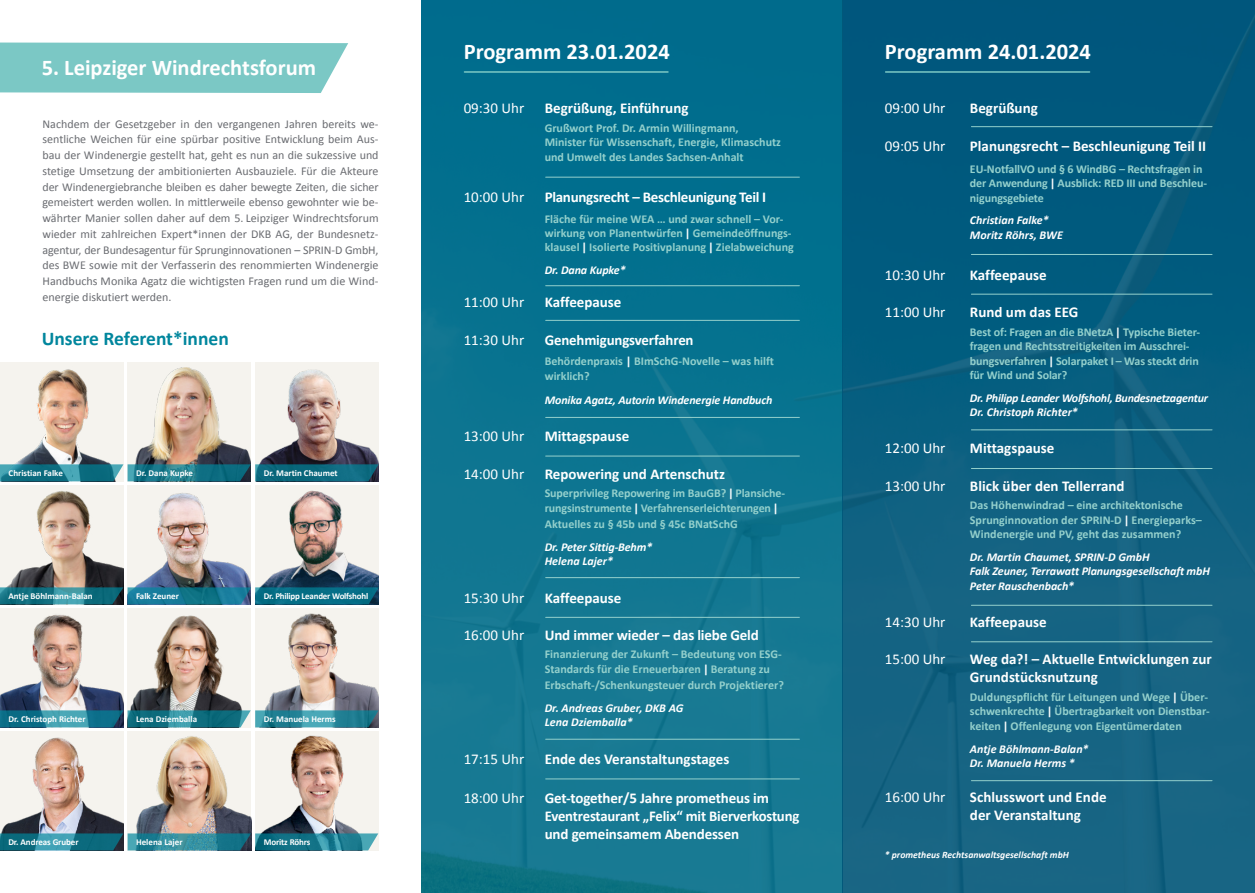
<style>
.page{position:relative;width:1255px;height:893px;background:#fff}
.page>*{position:absolute;margin:0;border:0;box-sizing:border-box;transform-origin:0 0}
.t1{font:700 22.5px "Calibri";color:#fff}
.t2{font:700 19.5px "Calibri";color:#00869d}
.t3{font:700 15px/18px "Calibri";color:#fff}
.t4{font:15px "Calibri";color:#fff}
.t5{font:700 15px "Calibri";letter-spacing:-.02em;color:#fff}
.t6{font:700 12px/14.4px "Calibri";color:#94d0cc}
.t7{font:12px/15.8px "Calibri";color:#6a6c71;text-align:justify}
.t8{font:italic 700 12px/14.4px "Calibri";letter-spacing:-.01em;color:#fff}
.t9{font:italic 700 9.75px "Calibri";color:#fff}
.t10{font:700 9px "Calibri";color:#fff}
.t11{font:700 9px "Calibri";letter-spacing:-.02em;color:#fff}
.s1{color:#fff}
</style>
<div class="page">
<div style="left:421px;top:0;width:421px;height:893px;background:linear-gradient(to bottom,#006c8d,#1b7c93)"></div>
<div style="left:842px;top:0;width:412px;height:893px;background:linear-gradient(to right,#0b5f81,#0d5f81)"></div>
<hr style="left:464px;top:71px;width:204px;height:2px;background:#7ec9c5">
<hr style="left:885px;top:71px;width:204px;height:2px;background:#7ec9c5">
<div style="left:0;top:43px;width:348px;height:50px;background:#7bc8c5"></div>
<img style="left:0;top:731px;width:123px;height:102px">
<img style="left:0;top:362px;width:123px;height:102px">
<img style="left:0;top:608px;width:123px;height:102px">
<img style="left:127px;top:485px;width:124px;height:102px">
<img style="left:255px;top:732px;width:123px;height:101px">
<img style="left:255px;top:362px;width:123px;height:102px">
<img style="left:127px;top:608px;width:124px;height:102px">
<img style="left:255px;top:485px;width:123px;height:102px">
<img style="left:127px;top:362px;width:124px;height:102px">
<svg style="left:0;top:464px;width:378px;height:17px;background:#1f7688"></svg>
<img style="left:0;top:485px;width:123px;height:102px">
<svg style="left:0;top:587px;width:379px;height:17px;background:#18758a"></svg>
<img style="left:128px;top:731px;width:123px;height:102px">
<svg style="left:0;top:833px;width:378px;height:17px;background:#298092"></svg>
<hr style="left:545px;top:177px;width:254px;height:1px;background:#94d0cc">
<img style="left:255px;top:608px;width:123px;height:102px">
<svg style="left:0;top:710px;width:378px;height:17px;background:#2c8395"></svg>
<hr style="left:545px;top:285px;width:254px;height:1px;background:#94d0cc">
<hr style="left:545px;top:320px;width:254px;height:1px;background:#94d0cc">
<hr style="left:545px;top:417px;width:254px;height:1px;background:#94d0cc">
<hr style="left:545px;top:456px;width:254px;height:1px;background:#94d0cc">
<hr style="left:545px;top:577px;width:254px;height:1px;background:#94d0cc">
<hr style="left:545px;top:617px;width:254px;height:1px;background:#94d0cc">
<hr style="left:545px;top:739px;width:254px;height:1px;background:#94d0cc">
<hr style="left:545px;top:778px;width:254px;height:1px;background:#94d0cc">
<hr style="left:971px;top:254px;width:240px;height:1px;background:#94d0cc">
<hr style="left:971px;top:294px;width:240px;height:1px;background:#94d0cc">
<hr style="left:971px;top:429px;width:240px;height:1px;background:#94d0cc">
<hr style="left:971px;top:468px;width:240px;height:1px;background:#94d0cc">
<hr style="left:971px;top:605px;width:240px;height:1px;background:#94d0cc">
<hr style="left:971px;top:641px;width:240px;height:1px;background:#94d0cc">
<hr style="left:971px;top:780px;width:240px;height:1px;background:#94d0cc">
<hr style="left:971px;top:126px;width:240px;height:1px;background:#94d0cc">
<svg style="left:842px;top:0;width:1px;height:893px"></svg>
<h1 class="t1" style="left:42px;top:54px;width:276px">5. Leipziger Windrechtsforum</h1>
<p class="t7" style="left:43px;top:116px;width:337px">Nachdem der Gesetzgeber in den vergangenen Jahren bereits we&shy;sentliche Weichen für eine spürbar positive Entwicklung beim Aus&shy;bau der Windenergie gestellt hat, geht es nun an die sukzessive und stetige Umsetzung der ambitionierten Ausbauziele. Für die Akteure der Windenergiebranche bleiben es daher bewegte Zeiten, die sicher gemeistert werden wollen. In mittlerweile ebenso gewohnter wie be&shy;währter Manier sollen daher auf dem 5. Leipziger Windrechtsforum wieder mit zahlreichen Expert*innen der DKB AG, der Bundesnetz&shy;agentur, der Bundesagentur für Sprunginnovationen – SPRIN-D GmbH, des BWE sowie mit der Verfasserin des renommierten Windenergie Handbuchs Monika Agatz die wichtigsten Fragen rund um die Wind&shy;energie diskutiert werden.</p>
<h2 class="t2" style="left:42px;top:326px;width:189px">Unsere Referent*innen</h2>
<p class="t10" style="left:9px;top:467px;width:56px">Christian Falke</p>
<p class="t10" style="left:136px;top:467px;width:59px">Dr. Dana Kupke</p>
<p class="t10" style="left:264px;top:467px;width:76px">Dr. Martin Chaumet</p>
<p class="t10" style="left:8px;top:590px;width:86px">Antje Böhlmann-Balan</p>
<p class="t10" style="left:136px;top:590px;width:44px">Falk Zeuner</p>
<p class="t11" style="left:264px;top:590px;width:106px">Dr. Philipp Leander Wolfshohl</p>
<p class="t10" style="left:9px;top:713px;width:79px">Dr. Christoph Richter</p>
<p class="t10" style="left:136px;top:713px;width:63px">Lena Dziemballa</p>
<p class="t10" style="left:264px;top:714px;width:74px">Dr. Manuela Herms</p>
<p class="t10" style="left:8px;top:837px;width:72px">Dr. Andreas Gruber</p>
<p class="t10" style="left:136px;top:837px;width:48px">Helena Lajer</p>
<p class="t10" style="left:264px;top:837px;width:48px">Moritz Röhrs</p>
<h1 class="t1" style="left:463px;top:38px;width:208px">Programm 23.01.2024</h1>
<h1 class="t1" style="left:884px;top:38px;width:208px">Programm 24.01.2024</h1>
<p class="t4" style="left:463px;top:99px;width:62px">09:30 Uhr</p>
<p class="t3" style="left:544px;top:99px;width:145px">Begrüßung, Einführung</p>
<p class="t6" style="left:544px;top:121px;width:238px">Grußwort Prof. Dr. Armin Willingmann,<br>Minister für Wissenschaft, Energie, Klimaschutz und Umwelt des Landes Sachsen-Anhalt</p>
<p class="t4" style="left:463px;top:188px;width:62px">10:00 Uhr</p>
<p class="t5" style="left:544px;top:188px;width:223px">Planungsrecht – Beschleunigung Teil I</p>
<p class="t6" style="left:544px;top:211px;width:250px">Fläche für meine WEA … und zwar schnell – Vor&shy;wirkung von Planentwürfen <span class="s1">|</span> Gemeindeöffnungs&shy;klausel <span class="s1">|</span> Isolierte Positivplanung <span class="s1">|</span> Zielabweichung</p>
<p class="t8" style="left:544px;top:263px;width:82px">Dr. Dana Kupke*</p>
<p class="t4" style="left:463px;top:293px;width:62px">11:00 Uhr</p>
<p class="t3" style="left:544px;top:293px;width:78px">Kaffeepause</p>
<p class="t4" style="left:463px;top:330px;width:62px">11:30 Uhr</p>
<p class="t3" style="left:544px;top:331px;width:150px">Genehmigungsverfahren</p>
<p class="t6" style="left:544px;top:354px;width:231px">Behördenpraxis <span class="s1">|</span> BImSchG-Novelle – was hilft wirklich?</p>
<p class="t8" style="left:544px;top:393px;width:229px">Monika Agatz, Autorin Windenergie Handbuch</p>
<p class="t4" style="left:463px;top:427px;width:62px">13:00 Uhr</p>
<p class="t3" style="left:544px;top:427px;width:86px">Mittagspause</p>
<p class="t4" style="left:463px;top:464px;width:62px">14:00 Uhr</p>
<p class="t3" style="left:544px;top:465px;width:182px">Repowering und Artenschutz</p>
<p class="t6" style="left:544px;top:486px;width:242px">Superprivileg Repowering im BauGB? <span class="s1">|</span> Plansiche&shy;rungsinstrumente <span class="s1">|</span> Verfahrenserleichterungen <span class="s1">|</span></p>
<p class="t6" style="left:544px;top:517px;width:194px">Aktuelles zu § 45b und § 45c BNatSchG</p>
<p class="t8" style="left:544px;top:539px;width:109px">Dr. Peter Sittig-Behm*<br>Helena Lajer*</p>
<p class="t4" style="left:463px;top:588px;width:62px">15:30 Uhr</p>
<p class="t3" style="left:544px;top:589px;width:78px">Kaffeepause</p>
<p class="t4" style="left:463px;top:625px;width:62px">16:00 Uhr</p>
<p class="t3" style="left:544px;top:626px;width:216px">Und immer wieder – das liebe Geld</p>
<p class="t6" style="left:544px;top:647px;width:239px">Finanzierung der Zukunft – Bedeutung von ESG-<br>Standards für die Erneuerbaren <span class="s1">|</span> Beratung zu</p>
<p class="t6" style="left:544px;top:678px;width:241px">Erbschaft-/Schenkungsteuer durch Projektierer?</p>
<p class="t8" style="left:544px;top:700px;width:140px">Dr. Andreas Gruber, DKB AG<br>Lena Dziemballa*</p>
<p class="t4" style="left:463px;top:749px;width:62px">17:15 Uhr</p>
<p class="t3" style="left:544px;top:750px;width:186px">Ende des Veranstaltungstages</p>
<p class="t4" style="left:463px;top:788px;width:62px">18:00 Uhr</p>
<p class="t3" style="left:544px;top:789px;width:256px">Get-together/5 Jahre prometheus im<br>Eventrestaurant „Felix“ mit Bierverkostung und gemeinsamem Abendessen</p>
<p class="t4" style="left:884px;top:99px;width:62px">09:00 Uhr</p>
<p class="t3" style="left:969px;top:99px;width:69px">Begrüßung</p>
<p class="t4" style="left:884px;top:136px;width:62px">09:05 Uhr</p>
<p class="t3" style="left:969px;top:137px;width:238px">Planungsrecht – Beschleunigung Teil II</p>
<p class="t6" style="left:969px;top:162px;width:238px">EU-NotfallVO und § 6 WindBG – Rechtsfragen in der Anwendung <span class="s1">|</span> Ausblick: RED III und Beschleu&shy;nigungsgebiete</p>
<p class="t8" style="left:969px;top:213px;width:94px">Christian Falke*<br>Moritz Röhrs, BWE</p>
<p class="t4" style="left:884px;top:265px;width:62px">10:30 Uhr</p>
<p class="t3" style="left:969px;top:266px;width:78px">Kaffeepause</p>
<p class="t4" style="left:884px;top:303px;width:62px">11:00 Uhr</p>
<p class="t3" style="left:969px;top:303px;width:110px">Rund um das EEG</p>
<p class="t6" style="left:969px;top:324px;width:232px">Best of: Fragen an die BNetzA <span class="s1">|</span> Typische Bieter&shy;fragen und Rechtsstreitigkeiten im Ausschrei&shy;bungsverfahren <span class="s1">|</span> Solarpaket I – Was steckt drin für Wind und Solar?</p>
<p class="t8" style="left:969px;top:390px;width:239px">Dr. Philipp Leander Wolfshohl, Bundesnetzagentur<br>Dr. Christoph Richter*</p>
<p class="t4" style="left:884px;top:439px;width:62px">12:00 Uhr</p>
<p class="t3" style="left:969px;top:439px;width:86px">Mittagspause</p>
<p class="t4" style="left:884px;top:476px;width:62px">13:00 Uhr</p>
<p class="t3" style="left:969px;top:477px;width:156px">Blick über den Tellerrand</p>
<p class="t6" style="left:969px;top:498px;width:233px">Das Höhenwindrad – eine architektonische<br>Sprunginnovation der SPRIN-D <span class="s1">|</span> Energieparks–<br>Windenergie und PV, geht das zusammen?</p>
<p class="t8" style="left:969px;top:549px;width:241px">Dr. Martin Chaumet, SPRIN-D GmbH<br>Falk Zeuner, Terrawatt Planungsgesellschaft mbH<br>Peter Rauschenbach*</p>
<p class="t4" style="left:884px;top:613px;width:62px">14:30 Uhr</p>
<p class="t3" style="left:969px;top:613px;width:78px">Kaffeepause</p>
<p class="t4" style="left:884px;top:650px;width:62px">15:00 Uhr</p>
<p class="t3" style="left:969px;top:650px;width:243px">Weg da?! – Aktuelle Entwicklungen zur<br>Grundstücksnutzung</p>
<p class="t6" style="left:969px;top:690px;width:241px">Duldungspflicht für Leitungen und Wege <span class="s1">|</span> Über&shy;schwenkrechte <span class="s1">|</span> Übertragbarkeit von Dienstbar&shy;keiten <span class="s1">|</span> Offenlegung von Eigentümerdaten</p>
<p class="t8" style="left:969px;top:741px;width:120px">Antje Böhlmann-Balan*<br>Dr. Manuela Herms *</p>
<p class="t4" style="left:884px;top:788px;width:62px">16:00 Uhr</p>
<p class="t3" style="left:969px;top:788px;width:138px">Schlusswort und Ende der Veranstaltung</p>
<p class="t9" style="left:884px;top:848px;width:185px">* prometheus Rechtsanwaltsgesellschaft mbH</p>
</div>
